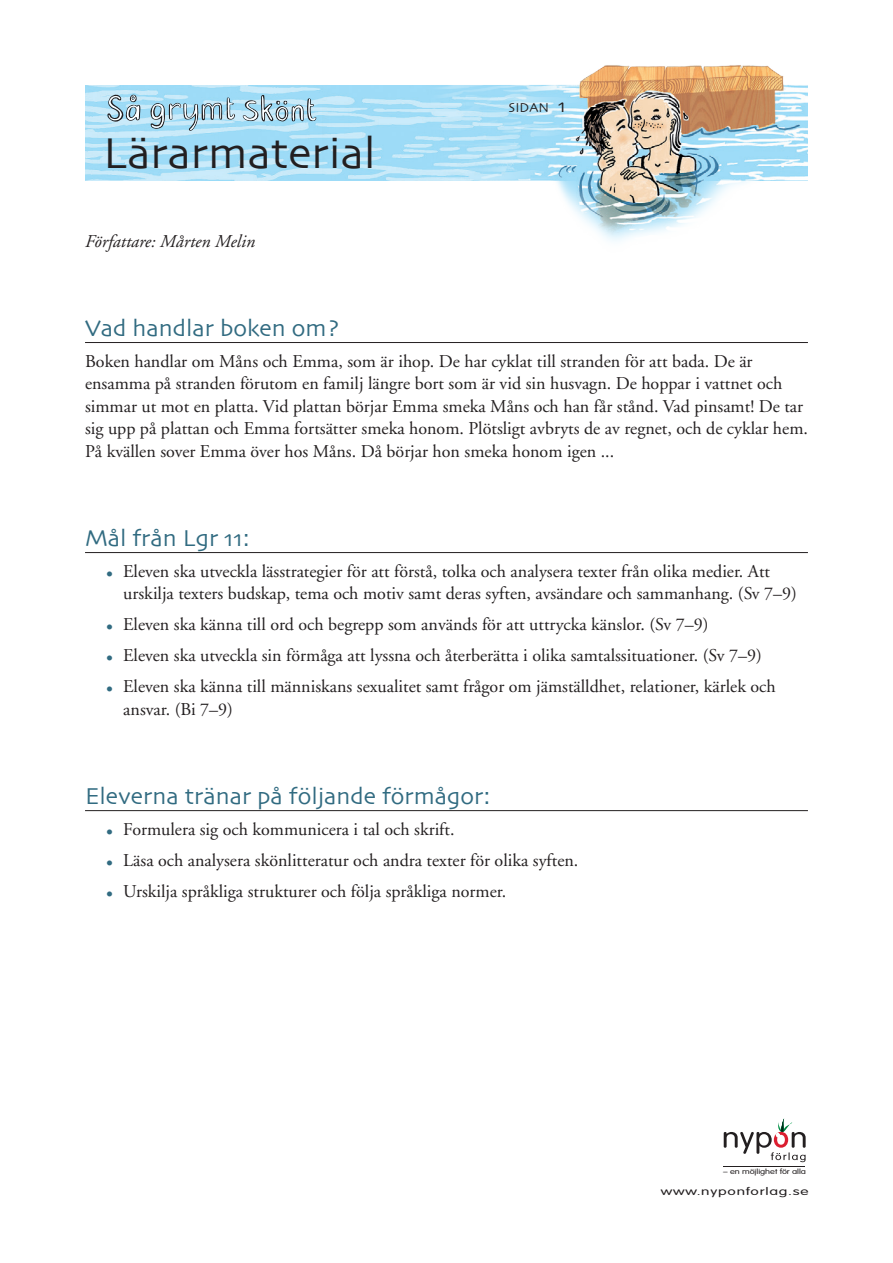
<style>
.page{position:relative;width:893px;height:1263px;background:#fff}
.page>*{position:absolute;margin:0;border:0;box-sizing:border-box;transform-origin:0 0}
.t1{font:45px "Skia";color:#231f20}
.mellemrubrik{font:24px "Skia";color:#316b81}
.punkter{font:18px/22.5px "Adobe Garamond";color:#231f20}
.brødtekst{font:18px/22.5px "Adobe Garamond";color:#231f20}
.brødtekst_kursiv{font:italic 18px "Adobe Garamond";color:#231f20}
.brødtekst_fed{font:13.5px "Skia";color:#231f20}
.t2{font:300 10.5px "VAG Rounded";letter-spacing:.05em;color:#231f20;scale:1.48 1}
.t3{font:300 7.2px "VAG Rounded";letter-spacing:-.005em;color:#231f20;scale:1.28 1}
.s1{font-size:19.5px}
.s2{color:#316b81}
</style>
<div class="page">
<img style="left:85px;top:85px;width:237px;height:95px">
<img style="left:322px;top:65px;width:486px;height:177px">
<svg style="left:724px;top:1118px;width:82px;height:44px"></svg>
<hr style="left:724px;top:1167px;width:81px;height:1px;background:#231f20">
<svg style="left:243px;top:95px;width:73px;height:27px;background:#a0c1d0"></svg>
<svg style="left:151px;top:98px;width:84px;height:33px;background:#a2c7d9"></svg>
<svg style="left:107px;top:95px;width:33px;height:27px"></svg>
<hr style="left:85px;top:342px;width:723px;height:1px;background:#231f20">
<hr style="left:85px;top:552px;width:723px;height:1px;background:#231f20">
<hr style="left:85px;top:810px;width:723px;height:1px;background:#231f20">
<h1 class="t1" style="left:103px;top:126px;width:274px">Lärarmaterial</h1>
<p class="brødtekst_kursiv" style="left:85px;top:231px;width:172px">Författare: Mårten Melin</p>
<p class="brødtekst_fed" style="left:509px;top:100px;width:58px">SIDAN <span class="s1">1</span></p>
<p class="mellemrubrik" style="left:85px;top:314px;width:256px">Vad handlar boken om?</p>
<p class="brødtekst" style="left:85px;top:350px;width:724px">Boken handlar om Måns och Emma, som är ihop. De har cyklat till stranden för att bada. De är ensamma på stranden förutom en familj längre bort som är vid sin husvagn. De hoppar i vattnet och simmar ut mot en platta. Vid plattan börjar Emma smeka Måns och han får stånd. Vad pinsamt! De tar sig upp på plattan och Emma fortsätter smeka honom. Plötsligt avbryts de av regnet, och de cyklar hem.<br>På kvällen sover Emma över hos Måns. Då börjar hon smeka honom igen ...</p>
<p class="mellemrubrik" style="left:85px;top:524px;width:167px">Mål från Lgr 11:</p>
<p class="punkter" style="left:123px;top:560px;width:675px;text-indent:-17px"><span class="s2">•</span> Eleven ska utveckla lässtrategier för att förstå, tolka och analysera texter från olika medier. Att urskilja texters budskap, tema och motiv samt deras syften, avsändare och sammanhang. (Sv 7–9)</p>
<p class="punkter" style="left:106px;top:614px;width:604px"><span class="s2">•</span> Eleven ska känna till ord och begrepp som används för att uttrycka känslor. (Sv 7–9)</p>
<p class="punkter" style="left:106px;top:645px;width:657px"><span class="s2">•</span> Eleven ska utveckla sin förmåga att lyssna och återberätta i olika samtalssituationer. (Sv 7–9)</p>
<p class="punkter" style="left:123px;top:676px;width:654px;text-indent:-17px"><span class="s2">•</span> Eleven ska känna till människans sexualitet samt frågor om jämställdhet, relationer, kärlek och ansvar. (Bi 7–9)</p>
<p class="mellemrubrik" style="left:85px;top:782px;width:407px">Eleverna tränar på följande förmågor:</p>
<p class="punkter" style="left:106px;top:818px;width:350px"><span class="s2">•</span> Formulera sig och kommunicera i tal och skrift.</p>
<p class="punkter" style="left:106px;top:849px;width:474px"><span class="s2">•</span> Läsa och analysera skönlitteratur och andra texter för olika syften.</p>
<p class="punkter" style="left:106px;top:880px;width:401px"><span class="s2">•</span> Urskilja språkliga strukturer och följa språkliga normer.</p>
<p class="t3" style="left:723px;top:1167px;width:66px">– en möjlighet för alla</p>
<p class="t2" style="left:661px;top:1185px;width:101px">www.nyponforlag.se</p>
</div>
